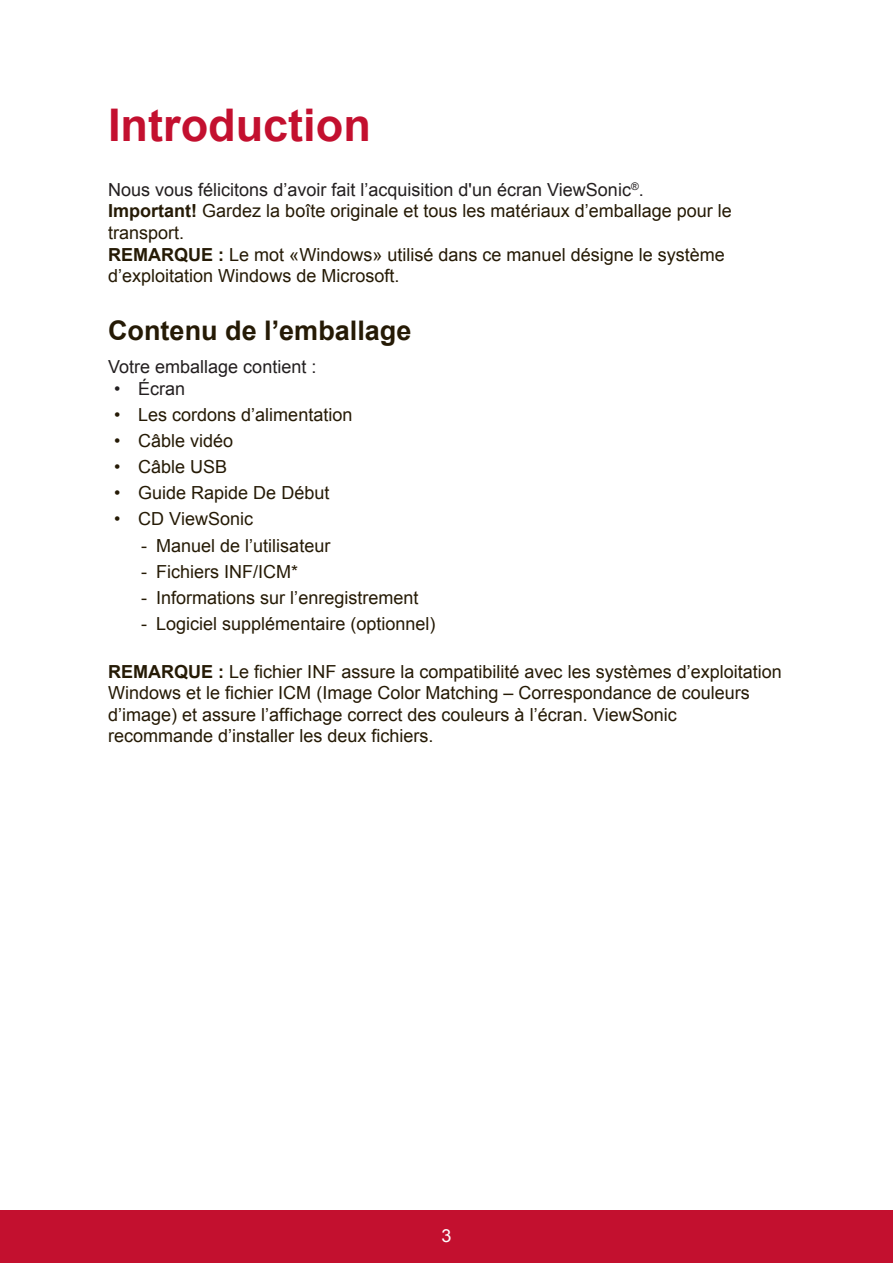
<style>
.page{position:relative;width:893px;height:1263px;background:#fff}
.page>*{position:absolute;margin:0;border:0;box-sizing:border-box;transform-origin:0 0}
.t1{font:700 45px "Arial";color:#c3102f}
.t2{font:700 27px "Arial";color:#251a05}
.t3{font:18px/21.6px "Arial";color:#251a05}
.t4{font:18px "Arial";color:#231f20}
.t5{font:18px "Arial";color:#fff}
.s1{color:#231f20}
.s2{font-weight:700}
</style>
<div class="page">
<div style="left:0;top:1210px;width:892px;height:53px;background:#c3102f"></div>
<h1 class="t1" style="left:108px;top:95px;width:264px">Introduction</h1>
<p class="t3" style="left:108px;top:179px;width:625px"><span class="s1">Nous vous félicitons d’avoir fait l’acquisition d'un écran ViewSonic</span><sup>®</sup><span class="s1">.<br></span><span class="s2">Important!</span> Gardez la boîte originale et tous les matériaux d’emballage pour le transport.<br><span class="s2">REMARQUE :</span> Le mot «Windows» utilisé dans ce manuel désigne le système d’exploitation Windows de Microsoft.</p>
<h2 class="t2" style="left:108px;top:312px;width:305px">Contenu de l’emballage</h2>
<p class="t4" style="left:108px;top:355px;width:210px">Votre emballage contient :</p>
<p class="t4" style="left:114px;top:377px;width:73px">• Écran</p>
<p class="t3" style="left:114px;top:404px;width:240px">• Les cordons d’alimentation</p>
<p class="t3" style="left:114px;top:430px;width:121px">• Câble vidéo</p>
<p class="t3" style="left:114px;top:456px;width:115px">• Câble USB</p>
<p class="t3" style="left:114px;top:482px;width:217px">• Guide Rapide De Début</p>
<p class="t3" style="left:114px;top:508px;width:141px">• CD ViewSonic</p>
<p class="t3" style="left:141px;top:534px;width:191px">- Manuel de l’utilisateur</p>
<p class="t3" style="left:141px;top:560px;width:158px">- Fichiers INF/ICM*</p>
<p class="t3" style="left:141px;top:587px;width:279px">- Informations sur l’enregistrement</p>
<p class="t3" style="left:141px;top:613px;width:296px">- Logiciel supplémentaire (optionnel)</p>
<p class="t3" style="left:108px;top:660px;width:675px"><span class="s2">REMARQUE :</span> Le fichier INF assure la compatibilité avec les systèmes d’exploitation Windows et le fichier ICM (Image Color Matching – Correspondance de couleurs d’image) et assure l’affichage correct des couleurs à l’écran. ViewSonic recommande d’installer les deux fichiers.</p>
<p class="t5" style="left:441px;top:1223px;width:12px">3</p>
</div>
